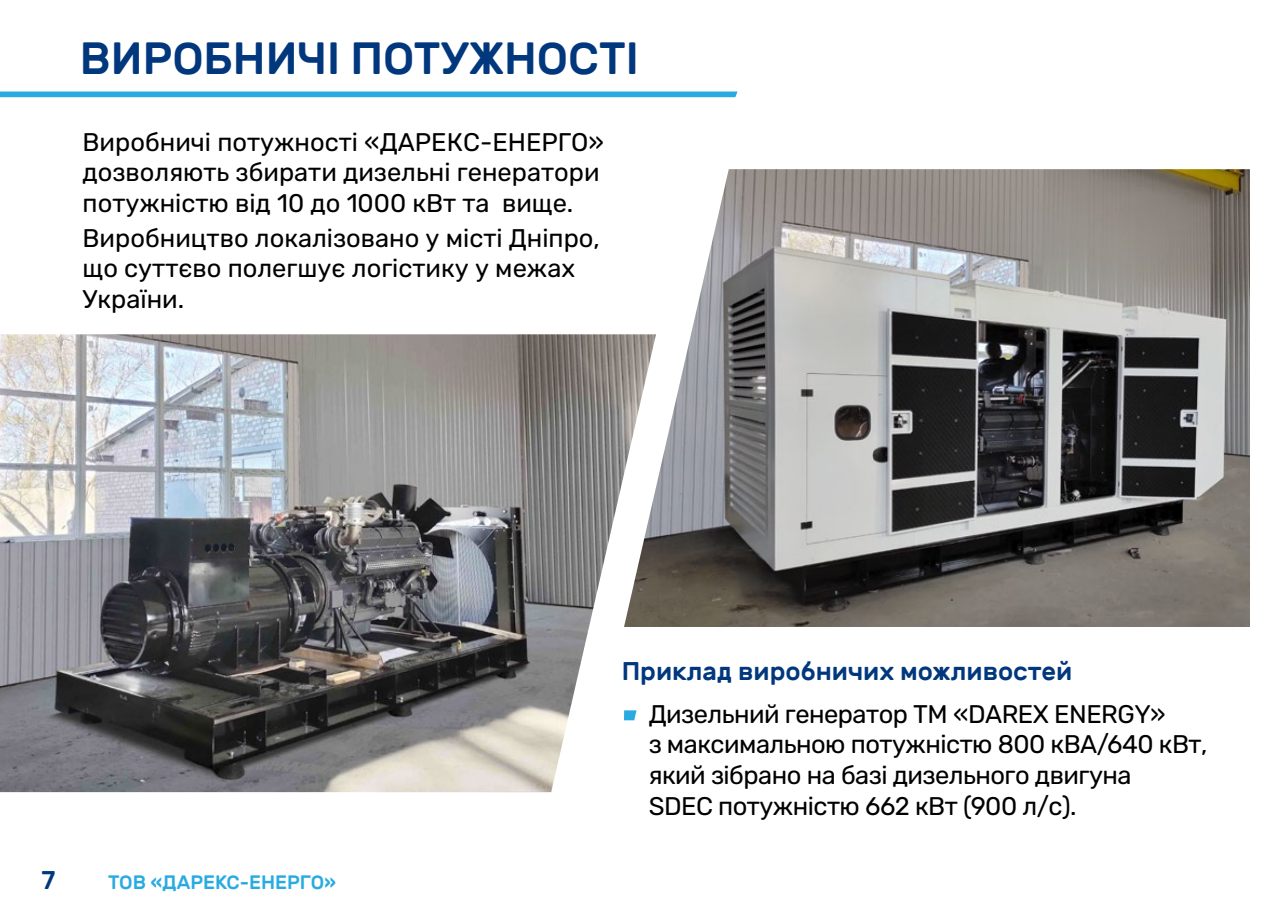
<style>
.page{position:relative;width:1280px;height:910px;background:#fff}
.page>*{position:absolute;margin:0;border:0;box-sizing:border-box;transform-origin:0 0}
.t1{font:500 45px "Rubik";color:#01377d}
.t2{font:25.5px/30.6px "Rubik";color:#000}
.t3{font:25.5px/30.6px "Rubik";letter-spacing:-.02em;color:#000}
.t4{font:500 25.5px "Rubik";color:#01377d}
.t5{font:500 19.35px "Rubik";color:#29abe2}
</style>
<div class="page">
<img style="left:0;top:334px;width:637px;height:458px">
<img style="left:624px;top:169px;width:626px;height:458px">
<div style="left:0;top:92px;width:738px;height:5px;background:#29abe2"></div>
<svg style="left:624px;top:710px;width:12px;height:10px"></svg>
<h1 class="t1" style="left:80px;top:33px;width:560px">ВИРОБНИЧІ ПОТУЖНОСТІ</h1>
<p class="t2" style="left:83px;top:127px;width:523px">Виробничі потужності «ДАРЕКС-ЕНЕРГО» дозволяють збирати дизельні генератори потужністю від 10 до 1000 кВт та вище.</p>
<p class="t2" style="left:83px;top:223px;width:519px">Виробництво локалізовано у місті Дніпро, що суттєво полегшує логістику у межах<br>України.</p>
<p class="t4" style="left:41px;top:866px;width:15px">7</p>
<p class="t5" style="left:108px;top:871px;width:230px">ТОВ «ДАРЕКС-ЕНЕРГО»</p>
<p class="t4" style="left:622px;top:656px;width:452px">Приклад виробничих можливостей</p>
<p class="t3" style="left:649px;top:699px;width:560px">Дизельний генератор ТМ «DAREX ENERGY»<br>з максимальною потужністю 800 кВА/640 кВт, який зібрано на базі дизельного двигуна<br>SDEC потужністю 662 кВт (900 л/с).</p>
</div>
